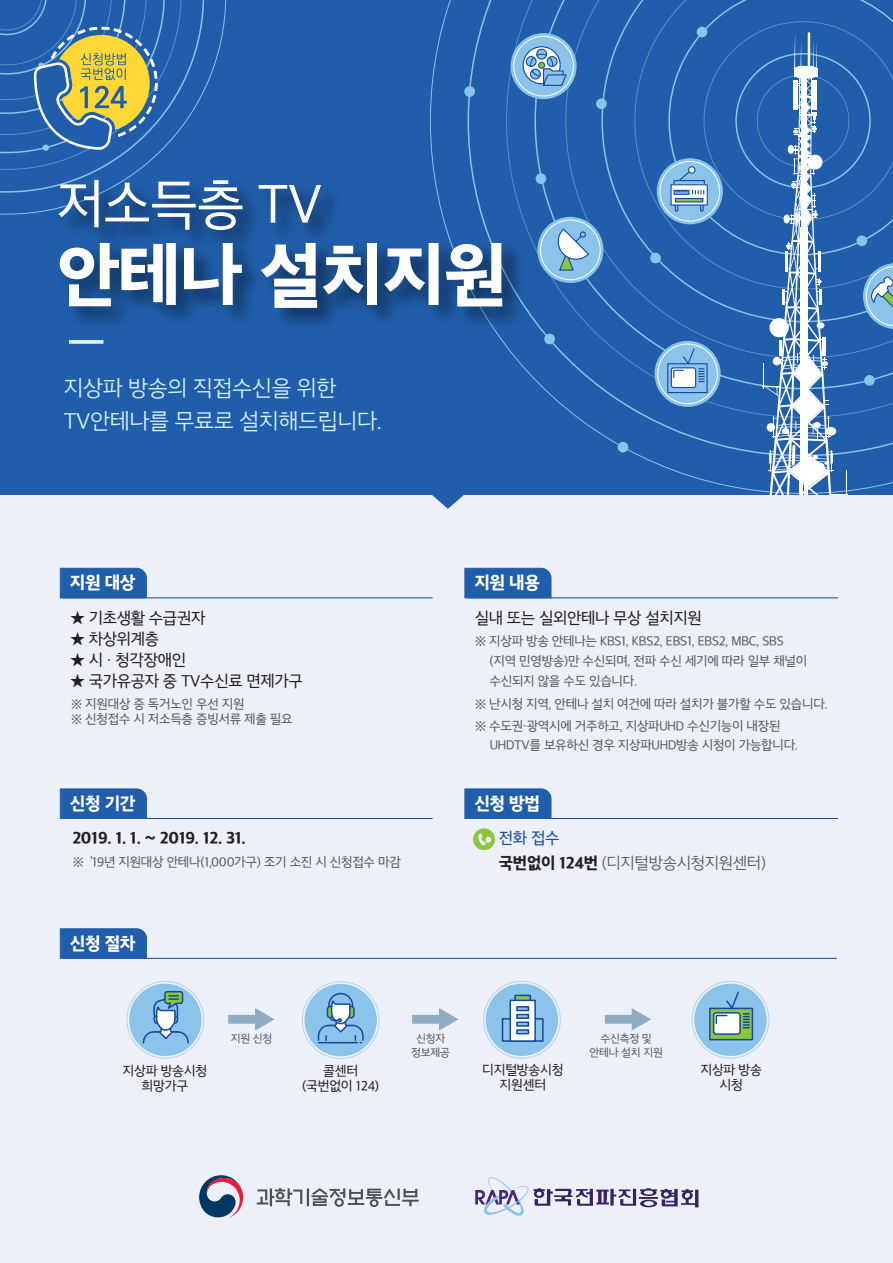
<style>
.page{position:relative;width:893px;height:1263px;background:#205eab}
.page>*{position:absolute;margin:0;border:0;box-sizing:border-box;transform-origin:0 0}
.t1{font:21.83px/33px "SD Gothic Neob b Lt";letter-spacing:-.02em;color:#d9f1fb}
.t2{font:17.25px "SD Gothic Neob g Ex Bd";letter-spacing:-.02em;color:#fff}
.t3{font:15.9px "SD Gothic Neob c Rg";letter-spacing:-.02em;color:#231f20}
.t4{font:15.9px "SD Gothic Neob g Ex Bd";letter-spacing:-.025em;color:#231f20}
.t5{font:15.9px "SD Gothic Neob b Lt";letter-spacing:-.02em;color:#57585a}
.t6{font:15.9px "SD Gothic Neob c Rg";color:#13499f}
.t7{font:13.12px/15.5px "SD Gothic Neob c Rg";letter-spacing:-.02em;color:#231f20;text-align:center}
.t8{font:12.75px/19.9px "SD Gothic Neob c Rg";letter-spacing:-.02em;color:#57585a}
.t9{font:10.95px/14.5px "SD Gothic Neob c Rg";letter-spacing:-.02em;color:#57585a;text-align:center}
.s1{font-family:"SD Gothic Neob g Ex Bd";color:#231f20}
</style>
<div class="page">
<svg style="left:430px;top:0;width:463px;height:470px"></svg>
<svg style="left:557px;top:227px;width:33px;height:45px"></svg>
<div style="left:668px;top:364px;width:39px;height:29px;background:#8cc3ea"></div>
<div style="left:667px;top:363px;width:41px;height:30px;border:1px solid #13499f"></div>
<svg style="left:522px;top:46px;width:46px;height:40px"></svg>
<svg style="left:670px;top:21px;width:223px;height:474px"></svg>
<hr style="left:804px;top:477px;width:4px;height:135px;background:#fff">
<hr style="left:800px;top:477px;width:3px;height:135px;background:#fff">
<div style="left:0;top:495px;width:893px;height:768px;background:#edf0f8"></div>
<svg style="left:432px;top:495px;width:32px;height:14px"></svg>
<svg style="left:199px;top:1175px;width:44px;height:43px"></svg>
<svg style="left:257px;top:1188px;width:162px;height:19px"></svg>
<svg style="left:475px;top:1177px;width:223px;height:39px"></svg>
<svg style="left:69px;top:340px;width:35px;height:4px"></svg>
<div style="left:127px;top:981px;width:77px;height:77px;border:1px solid #b2d5f0;border-radius:50%"></div>
<div style="left:129px;top:984px;width:72px;height:72px;background:#8cc3ea;border-radius:50%"></div>
<div style="left:302px;top:981px;width:77px;height:78px;border:1px solid #b2d5f0;border-radius:50%"></div>
<div style="left:305px;top:984px;width:72px;height:72px;background:#8cc3ea;border-radius:50%"></div>
<div style="left:483px;top:981px;width:78px;height:77px;border:1px solid #b2d5f0;border-radius:50%"></div>
<div style="left:486px;top:984px;width:72px;height:72px;background:#8cc3ea;border-radius:50%"></div>
<div style="left:692px;top:981px;width:77px;height:77px;border:1px solid #b2d5f0;border-radius:50%"></div>
<div style="left:694px;top:984px;width:73px;height:72px;background:#8cc3ea;border-radius:50%"></div>
<svg style="left:228px;top:1008px;width:47px;height:22px"></svg>
<svg style="left:412px;top:1008px;width:47px;height:22px"></svg>
<svg style="left:605px;top:1008px;width:46px;height:22px"></svg>
<div style="left:710px;top:1008px;width:42px;height:32px;background:linear-gradient(to right,#8bc63e,#8bc63e)"></div>
<div style="left:709px;top:1008px;width:44px;height:32px;border:2px solid #13499f"></div>
<svg style="left:712px;top:991px;width:37px;height:45px"></svg>
<div style="left:502px;top:1018px;width:42px;height:24px;border:2px solid #13499f"></div>
<svg style="left:514px;top:995px;width:17px;height:5px"></svg>
<div style="left:509px;top:1000px;width:27px;height:42px;background:#fff;border:2px solid #13499f"></div>
<svg style="left:516px;top:1014px;width:13px;height:5px"></svg>
<svg style="left:516px;top:1006px;width:13px;height:5px"></svg>
<svg style="left:516px;top:1021px;width:13px;height:6px"></svg>
<svg style="left:516px;top:1029px;width:13px;height:5px"></svg>
<svg style="left:317px;top:992px;width:47px;height:51px"></svg>
<svg style="left:142px;top:990px;width:48px;height:54px"></svg>
<hr style="left:62px;top:958px;width:775px;height:1px;background:#13499f">
<div style="left:60px;top:928px;width:87px;height:31px;background:#205eab"></div>
<hr style="left:62px;top:597px;width:371px;height:1px;background:#13499f">
<svg style="left:60px;top:567px;width:87px;height:32px"></svg>
<hr style="left:62px;top:818px;width:371px;height:1px;background:#13499f">
<div style="left:60px;top:788px;width:87px;height:31px;background:#205eab"></div>
<hr style="left:467px;top:597px;width:371px;height:1px;background:#13499f">
<svg style="left:464px;top:567px;width:88px;height:32px"></svg>
<div style="left:473px;top:828px;width:22px;height:22px;background:#8bc63e;border-radius:50%"></div>
<svg style="left:478px;top:833px;width:13px;height:12px"></svg>
<hr style="left:467px;top:818px;width:371px;height:1px;background:#13499f">
<div style="left:464px;top:788px;width:88px;height:31px;background:#205eab"></div>
<img style="left:72px;top:185px;width:264px;height:49px">
<svg style="left:259px;top:185px;width:62px;height:38px"></svg>
<img style="left:59px;top:234px;width:475px;height:105px">
<svg style="left:60px;top:243px;width:116px;height:63px"></svg>
<svg style="left:184px;top:243px;width:58px;height:62px"></svg>
<svg style="left:261px;top:243px;width:56px;height:65px"></svg>
<svg style="left:323px;top:243px;width:54px;height:62px"></svg>
<svg style="left:384px;top:243px;width:55px;height:62px"></svg>
<svg style="left:446px;top:243px;width:56px;height:63px"></svg>
<svg style="left:0;top:0;width:242px;height:230px"></svg>
<h1 class="t1" style="left:63px;top:372px;width:320px">지상파 방송의 직접수신을 위한<br>TV안테나를 무료로 설치해드립니다.</h1>
<h2 class="t2" style="left:70px;top:574px;width:67px">지원 대상</h2>
<p class="t3" style="left:71px;top:610px;width:136px">★ 기초생활 수급권자</p>
<p class="t3" style="left:71px;top:631px;width:90px">★ 차상위계층</p>
<p class="t3" style="left:71px;top:652px;width:117px">★ 시 · 청각장애인</p>
<p class="t3" style="left:71px;top:673px;width:234px">★ 국가유공자 중 TV수신료 면제가구</p>
<p class="t8" style="left:71px;top:696px;width:223px;line-height:15px">※ 지원대상 중 독거노인 우선 지원<br>※ 신청접수 시 저소득층 증빙서류 제출 필요</p>
<h2 class="t2" style="left:70px;top:795px;width:67px">신청 기간</h2>
<p class="t4" style="left:72px;top:830px;width:175px">2019. 1. 1. ~ 2019. 12. 31.</p>
<p class="t8" style="left:72px;top:852px;width:330px">※ ’19년 지원대상 안테나(1,000가구) 조기 소진 시 신청접수 마감</p>
<h2 class="t2" style="left:70px;top:935px;width:67px">신청 절차</h2>
<h2 class="t2" style="left:474px;top:574px;width:67px">지원 내용</h2>
<p class="t3" style="left:475px;top:610px;width:229px">실내 또는 실외안테나 무상 설치지원</p>
<p class="t8" style="left:490px;top:631px;width:319px;text-indent:-15px">※ 지상파 방송 안테나는 KBS1, KBS2, EBS1, EBS2, MBC, SBS (지역 민영방송)만 수신되며, 전파 수신 세기에 따라 일부 채널이 수신되지 않을 수도 있습니다.</p>
<p class="t8" style="left:475px;top:692px;width:354px;line-height:22.5px">※ 난시청 지역, 안테나 설치 여건에 따라 설치가 불가할 수도 있습니다. ※ 수도권·광역시에 거주하고, 지상파UHD 수신기능이 내장된</p>
<p class="t8" style="left:490px;top:736px;width:310px">UHDTV를 보유하신 경우 지상파UHD방송 시청이 가능합니다.</p>
<h2 class="t2" style="left:474px;top:795px;width:67px">신청 방법</h2>
<p class="t6" style="left:499px;top:830px;width:62px">전화 접수</p>
<p class="t5" style="left:499px;top:855px;width:269px"><span class="s1">국번없이 124번</span> (디지털방송시청지원센터)</p>
<p class="t9" style="left:231px;top:1031px;width:43px">지원 신청</p>
<p class="t9" style="left:411px;top:1031px;width:40px">신청자 정보제공</p>
<p class="t9" style="left:589px;top:1031px;width:75px">수신측정 및 안테나 설치 지원</p>
<p class="t7" style="left:123px;top:1063px;width:86px">지상파 방송시청 희망가구</p>
<p class="t7" style="left:302px;top:1063px;width:79px">콜센터 (국번없이 124)</p>
<p class="t7" style="left:482px;top:1062px;width:83px">디지털방송시청 지원센터</p>
<p class="t7" style="left:700px;top:1062px;width:63px">지상파 방송 시청</p>
</div>
